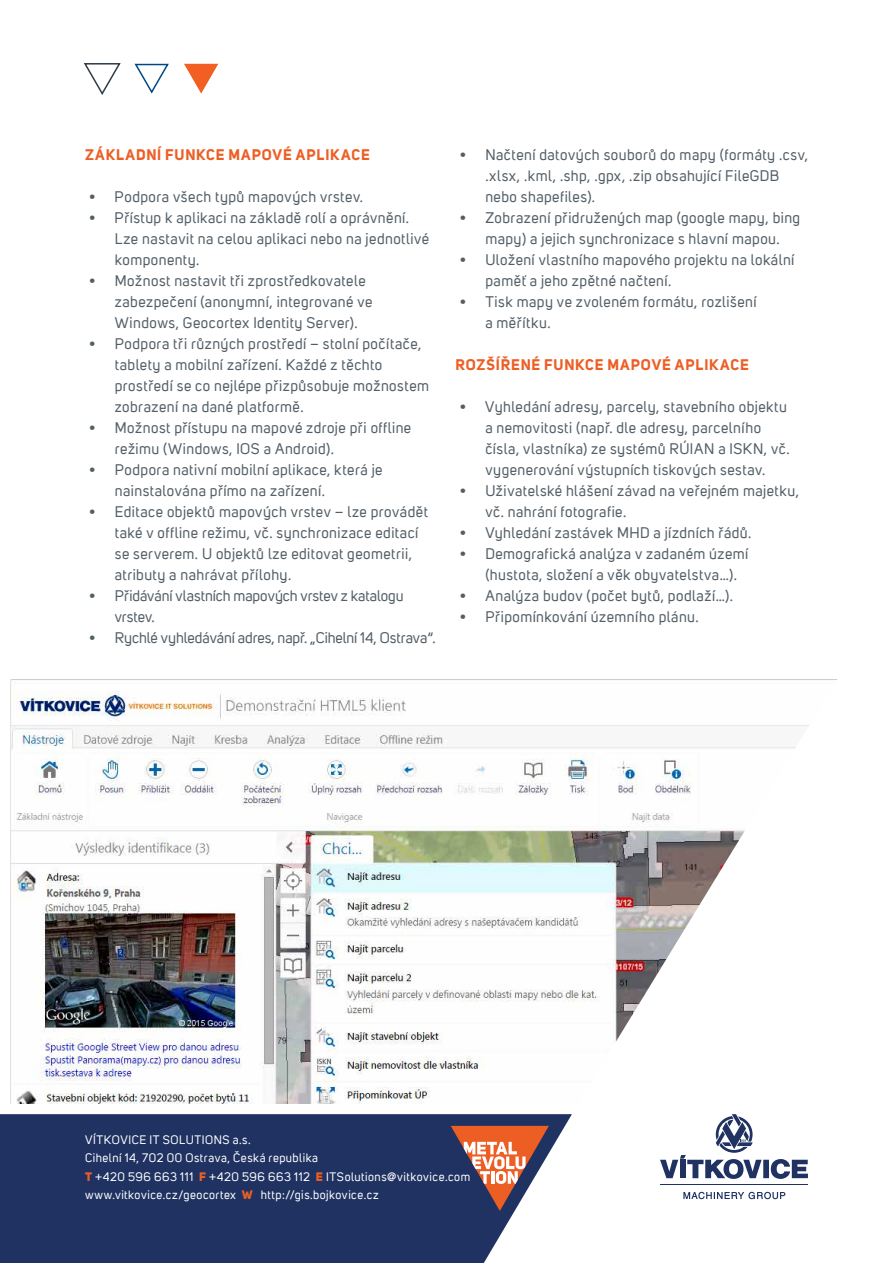
<style>
.page{position:relative;width:893px;height:1263px;background:#fff}
.page>*{position:absolute;margin:0;border:0;box-sizing:border-box;transform-origin:0 0}
.t1{font:15px/21px "Uni Sans";letter-spacing:.035em;color:#525e66}
.t2{font:15px/21px "Uni Sans";color:#525e66}
.t3{font:700 15px "Uni Sans";letter-spacing:.06em;color:#ec5e24}
.t4{font:12px/18px "Uni Sans";letter-spacing:.045em;color:#fff}
.s1{font-weight:800;color:#ec5e24}
</style>
<div class="page">
<svg style="left:0;top:1114px;width:572px;height:149px;fill:#203262"></svg>
<div style="left:763px;top:1160px;width:6px;height:18px;background:#203262"></div>
<svg style="left:660px;top:1114px;width:102px;height:65px"></svg>
<svg style="left:771px;top:1159px;width:37px;height:20px"></svg>
<hr style="left:660px;top:1184px;width:148px;height:1px;background:#203262">
<svg style="left:683px;top:1192px;width:102px;height:7px"></svg>
<svg style="left:451px;top:1126px;width:98px;height:85px"></svg>
<svg style="left:134px;top:63px;width:35px;height:31px"></svg>
<svg style="left:184px;top:64px;width:34px;height:30px"></svg>
<svg style="left:83px;top:63px;width:38px;height:32px"></svg>
<img style="left:11px;top:679px;width:826px;height:425px">
<p class="t3" style="left:85px;top:146px;width:286px">ZÁKLADNÍ FUNKCE MAPOVÉ APLIKACE</p>
<p class="t1" style="left:89px;top:187px;width:275px">• Podpora všech typů mapových vrstev.</p>
<p class="t1" style="left:115px;top:208px;width:316px;text-indent:-26px">• Přístup k aplikaci na základě rolí a oprávnění.<br>Lze nastavit na celou aplikaci nebo na jednotlivé komponenty.</p>
<p class="t1" style="left:115px;top:271px;width:259px;text-indent:-26px">• Možnost nastavit tři zprostředkovatele zabezpečení (anonymní, integrované ve<br>Windows, Geocortex Identity Server).</p>
<p class="t1" style="left:115px;top:334px;width:316px;text-indent:-26px">• Podpora tři různých prostředí – stolní počítače, tablety a mobilní zařízení. Každé z těchto prostředí se co nejlépe přizpůsobuje možnostem zobrazení na dané platformě.</p>
<p class="t1" style="left:115px;top:418px;width:298px;text-indent:-26px">• Možnost přístupu na mapové zdroje při offline režimu (Windows, IOS a Android).</p>
<p class="t1" style="left:115px;top:460px;width:269px;text-indent:-26px">• Podpora nativní mobilní aplikace, která je nainstalována přímo na zařízení.</p>
<p class="t1" style="left:115px;top:502px;width:315px;text-indent:-26px">• Editace objektů mapových vrstev – lze provádět také v offline režimu, vč. synchronizace editací se serverem. U objektů lze editovat geometrii, atributy a nahrávat přílohy.</p>
<p class="t2" style="left:115px;top:586px;width:290px;text-indent:-26px">• Přidávání vlastních mapových vrstev z katalogu vrstev.</p>
<p class="t2" style="left:89px;top:628px;width:348px">• Rychlé vyhledávání adres, např. „Cihelní 14, Ostrava“.</p>
<p class="t1" style="left:485px;top:145px;width:324px;text-indent:-26px">• Načtení datových souborů do mapy (formáty .csv, .xlsx, .kml, .shp, .gpx, .zip obsahující FileGDB nebo shapefiles).</p>
<p class="t1" style="left:460px;top:208px;width:342px;text-align:center">• Zobrazení přidružených map (google mapy, bing mapy) a jejich synchronizace s hlavní mapou.</p>
<p class="t1" style="left:485px;top:250px;width:311px;text-indent:-26px">• Uložení vlastního mapového projektu na lokální paměť a jeho zpětné načtení.</p>
<p class="t1" style="left:485px;top:292px;width:273px;text-indent:-26px">• Tisk mapy ve zvoleném formátu, rozlišení a měřítku.</p>
<p class="t3" style="left:456px;top:356px;width:295px">ROZŠÍŘENÉ FUNKCE MAPOVÉ APLIKACE</p>
<p class="t1" style="left:485px;top:397px;width:306px;text-indent:-26px">• Vyhledání adresy, parcely, stavebního objektu a nemovitosti (např. dle adresy, parcelního čísla, vlastníka) ze systémů RÚIAN a ISKN, vč. vygenerování výstupních tiskových sestav.</p>
<p class="t1" style="left:485px;top:481px;width:315px;text-indent:-26px">• Uživatelské hlášení závad na veřejném majetku, vč. nahrání fotografie.</p>
<p class="t1" style="left:460px;top:523px;width:293px">• Vyhledání zastávek MHD a jízdních řádů.</p>
<p class="t1" style="left:485px;top:544px;width:265px;text-indent:-26px">• Demografická analýza v zadaném území (hustota, složení a věk obyvatelstva…).</p>
<p class="t1" style="left:460px;top:586px;width:275px">• Analýza budov (počet bytů, podlaží…).</p>
<p class="t1" style="left:460px;top:607px;width:240px">• Připomínkování územního plánu.</p>
<p class="t4" style="left:85px;top:1131px;width:387px">VÍTKOVICE IT SOLUTIONS a.s.<br>Cihelní 14, 702 00 Ostrava, Česká republika<br><span class="s1">T</span> +420 596 663 111 <span class="s1">F</span> +420 596 663 112 <span class="s1">E</span> ITSolutions@vitkovice.com www.vitkovice.cz/geocortex <span class="s1">W</span> http://gis.bojkovice.cz</p>
</div>
